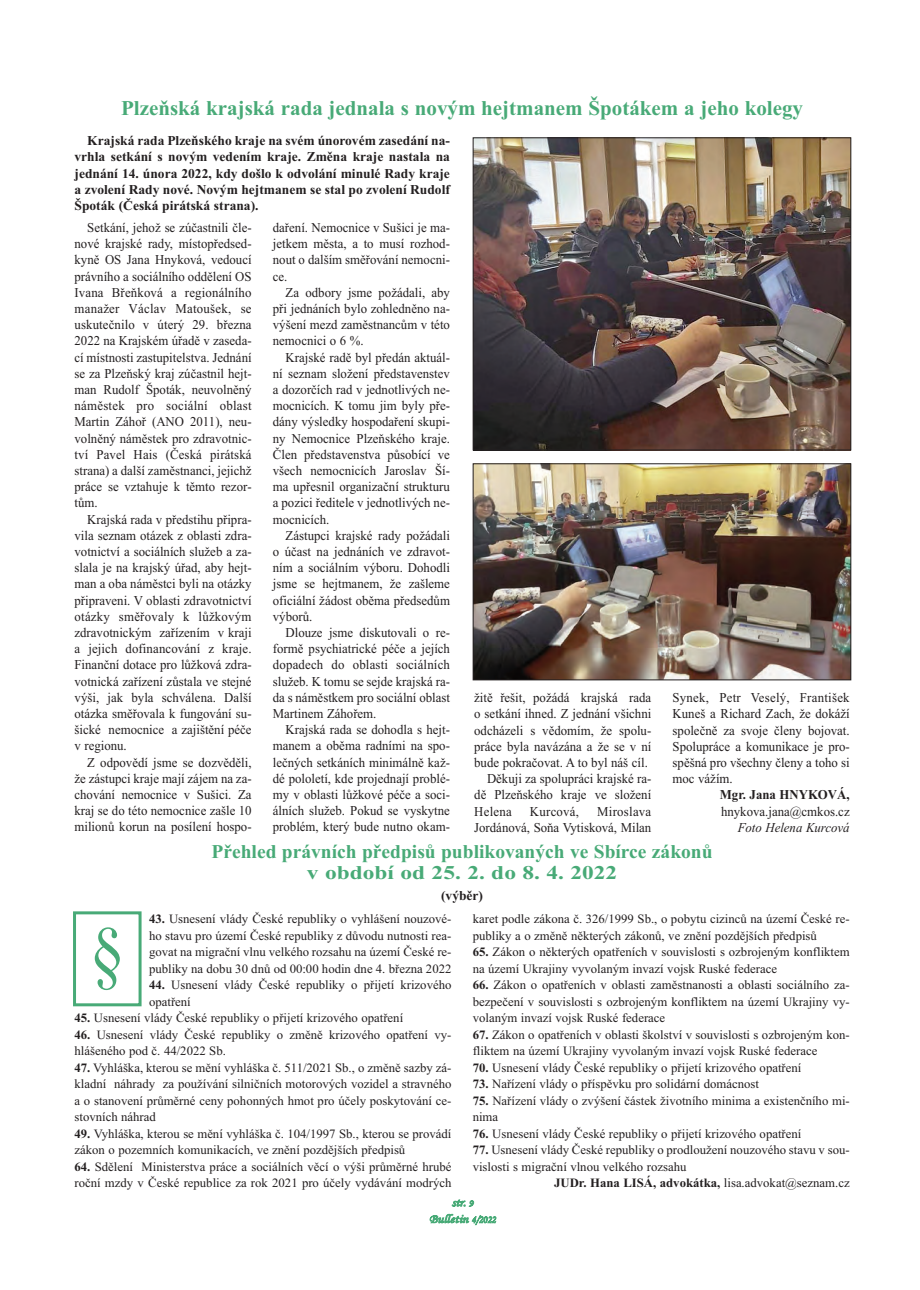
<style>
.page{position:relative;width:920px;height:1290px;background:#fff}
.page>*{position:absolute;margin:0;border:0;box-sizing:border-box;transform-origin:0 0}
.t1{font:72px "Times New Roman";color:#48aa77}
.t2{font:700 21px "Times New Roman";color:#48aa77}
.t3{font:700 19.5px/21px "Times New Roman";color:#48aa77;text-align:center}
.t4{font:13.5px/16.2px "Times New Roman";color:#231f20;text-align:justify;scale:.95 1}
.t5{font:700 13.5px/16.2px "Times New Roman";color:#231f20;text-align:justify}
.t6{font:italic 13.5px "Times New Roman";color:#231f20;scale:.95 1}
.t7{font:700 13.5px "Times New Roman";color:#231f20;scale:.95 1}
.t8{font:13.5px "Times New Roman";letter-spacing:.02em;color:#231f20;scale:.95 1}
.t9{font:12.75px/16.5px "Times New Roman";color:#231f20}
.t10{font:700 12.75px "Times New Roman";color:#231f20}
.t11{font:12.15px/16.5px "Monotype Corsiva";letter-spacing:-.015em;color:#48aa77;text-align:center;scale:1.11 1}
.s1{font-weight:700}
.s2{font-weight:400}
.s3{font-size:9.45px}
.s4{font-size:10.5px}
</style>
<div class="page">
<img style="left:475px;top:139px;width:374px;height:309px">
<div style="left:473px;top:137px;width:378px;height:313px;border:1px solid #231f20"></div>
<img style="left:475px;top:465px;width:374px;height:213px">
<div style="left:473px;top:463px;width:378px;height:217px;border:1px solid #231f20"></div>
<div style="left:73px;top:911px;width:69px;height:95px;border:3px solid #48aa77"></div>
<h2 class="t2" style="left:121px;top:95px;width:683px">Plzeňská krajská rada jednala s novým hejtmanem Špotákem a jeho kolegy</h2>
<p class="t5" style="left:75px;top:132px;width:377px;text-indent:13px">Krajská rada Plzeňského kraje na svém únorovém zasedání na&shy;vrhla setkání s novým vedením kraje. Změna kraje nastala na jednání 14. února 2022, kdy došlo k odvolání minulé Rady kraje a zvolení Rady nové. Novým hejtmanem se stal po zvolení Rudolf Špoták (Česká pirátská strana).</p>
<p class="t4" style="left:75px;top:219px;width:188px;text-indent:13px">Setkání, jehož se zúčastnili čle&shy;nové krajské rady, místopředsed&shy;kyně OS Jana Hnyková, vedoucí právního a sociálního oddělení OS Ivana Břeňková a regionálního manažer Václav Matoušek, se uskutečnilo v úterý 29. března 2022 na Krajském úřadě v zaseda&shy;cí místnosti zastupitelstva. Jednání se za Plzeňský kraj zúčastnil hejt&shy;man Rudolf Špoták, neuvolněný náměstek pro sociální oblast Martin Záhoř (ANO 2011), neu&shy;volněný náměstek pro zdravotnic&shy;tví Pavel Hais (Česká pirátská strana) a další zaměstnanci, jejichž práce se vztahuje k těmto rezor&shy;tům.</p>
<p class="t4" style="left:75px;top:511px;width:188px;text-indent:13px">Krajská rada v předstihu připra&shy;vila seznam otázek z oblasti zdra&shy;votnictví a sociálních služeb a za&shy;slala je na krajský úřad, aby hejt&shy;man a oba náměstci byli na otázky připraveni. V oblasti zdravotnictví otázky směřovaly k lůžkovým zdravotnickým zařízením v kraji a jejich dofinancování z kraje.<br>Finanční dotace pro lůžková zdra&shy;votnická zařízení zůstala ve stejné výši, jak byla schválena. Další otázka směřovala k fungování su&shy;šické nemocnice a zajištění péče v regionu.</p>
<p class="t4" style="left:75px;top:754px;width:188px;text-indent:13px">Z odpovědí jsme se dozvěděli, že zástupci kraje mají zájem na za&shy;chování nemocnice v Sušici. Za kraj se do této nemocnice zašle 10 milionů korun na posílení hospo-</p>
<p class="t4" style="left:273px;top:219px;width:188px">daření. Nemocnice v Sušici je ma&shy;jetkem města, a to musí rozhod&shy;nout o dalším směřování nemocni&shy;ce.</p>
<p class="t4" style="left:273px;top:284px;width:188px;text-indent:13px">Za odbory jsme požádali, aby při jednáních bylo zohledněno na&shy;výšení mezd zaměstnancům v této nemocnici o 6 %.</p>
<p class="t4" style="left:273px;top:349px;width:188px;text-indent:13px">Krajské radě byl předán aktuál&shy;ní seznam složení představenstev a dozorčích rad v jednotlivých ne&shy;mocnicích. K tomu jim byly pře&shy;dány výsledky hospodaření skupi&shy;ny Nemocnice Plzeňského kraje.<br>Člen představenstva působící ve všech nemocnicích Jaroslav Ší&shy;ma upřesnil organizační strukturu a pozici ředitele v jednotlivých ne&shy;mocnicích.</p>
<p class="t4" style="left:273px;top:527px;width:188px;text-indent:13px">Zástupci krajské rady požádali o účast na jednáních ve zdravot&shy;ním a sociálním výboru. Dohodli jsme se hejtmanem, že zašleme oficiální žádost oběma předsedům výborů.</p>
<p class="t4" style="left:273px;top:624px;width:188px;text-indent:13px">Dlouze jsme diskutovali o re&shy;formě psychiatrické péče a jejích dopadech do oblasti sociálních služeb. K tomu se sejde krajská ra&shy;da s náměstkem pro sociální oblast Martinem Záhořem.</p>
<p class="t4" style="left:273px;top:721px;width:188px;text-indent:13px">Krajská rada se dohodla s hejt&shy;manem a oběma radními na spo&shy;lečných setkáních minimálně kaž&shy;dé pololetí, kde projednají problé&shy;my v oblasti lůžkové péče a soci&shy;álních služeb. Pokud se vyskytne problém, který bude nutno okam-</p>
<p class="t4" style="left:474px;top:689px;width:188px">žitě řešit, požádá krajská rada</p>
<p class="t4" style="left:474px;top:706px;width:188px">o setkání ihned. Z jednání všichni</p>
<p class="t4" style="left:474px;top:722px;width:188px">odcházeli s vědomím, že spolu-</p>
<p class="t4" style="left:474px;top:738px;width:188px">práce byla navázána a že se v ní</p>
<p class="t4" style="left:474px;top:754px;width:184px">bude pokračovat. A to byl náš cíl.</p>
<p class="t4" style="left:487px;top:770px;width:174px">Děkuji za spolupráci krajské ra-</p>
<p class="t4" style="left:474px;top:787px;width:188px">dě Plzeňského kraje ve složení</p>
<p class="t4" style="left:474px;top:803px;width:41px">Helena</p>
<p class="t8" style="left:530px;top:803px;width:53px">Kurcová,</p>
<p class="t4" style="left:673px;top:689px;width:188px">Synek, Petr Veselý, František Kuneš a Richard Zach, že dokáží společně za svoje členy bojovat.<br>Spolupráce a komunikace je pro&shy;spěšná pro všechny členy a toho si moc vážím.</p>
<p class="t7" style="left:720px;top:787px;width:138px">Mgr. Jana HNYKOVÁ,</p>
<p class="t4" style="left:721px;top:803px;width:137px">hnykova.jana@cmkos.cz</p>
<p class="t6" style="left:738px;top:819px;width:119px">Foto Helena Kurcová</p>
<h3 class="t3" style="left:212px;top:840px;width:502px">Přehled právních předpisů publikovaných ve Sbírce zákonů v období od 25. 2. do 8. 4. 2022</h3>
<p class="t5" style="left:441px;top:887px;width:43px">(výběr)</p>
<p class="t4" style="left:474px;top:803px;width:188px;text-align:right">Miroslava<br>Jordánová, Soňa Vytisková, Milan</p>
<p class="t9" style="left:473px;top:910px;width:378px">karet podle zákona č. 326/1999 Sb., o pobytu cizinců na území České re&shy;publiky a o změně některých zákonů, ve znění pozdějších předpisů</p>
<p class="t9" style="left:473px;top:943px;width:378px"><span class="s1">65.</span> Zákon o některých opatřeních v souvislosti s ozbrojeným konfliktem na území Ukrajiny vyvolaným invazí vojsk Ruské federace</p>
<p class="t9" style="left:473px;top:976px;width:378px;text-align:justify"><span class="s1">66.</span> Zákon o opatřeních v oblasti zaměstnanosti a oblasti sociálního za&shy;bezpečení v souvislosti s ozbrojeným konfliktem na území Ukrajiny vy&shy;volaným invazí vojsk Ruské federace</p>
<p class="t9" style="left:473px;top:1026px;width:378px"><span class="s1">67.</span> Zákon o opatřeních v oblasti školství v souvislosti s ozbrojeným kon&shy;fliktem na území Ukrajiny vyvolaným invazí vojsk Ruské federace</p>
<p class="t9" style="left:473px;top:1059px;width:330px"><span class="s1">70.</span> Usnesení vlády České republiky o přijetí krizového opatření</p>
<p class="t9" style="left:473px;top:1075px;width:288px"><span class="s1">73.</span> Nařízení vlády o příspěvku pro solidární domácnost</p>
<p class="t9" style="left:473px;top:1092px;width:378px"><span class="s1">75.</span> Nařízení vlády o zvýšení částek životního minima a existenčního mi&shy;nima</p>
<p class="t9" style="left:473px;top:1125px;width:330px"><span class="s1">76.</span> Usnesení vlády České republiky o přijetí krizového opatření</p>
<p class="t9" style="left:473px;top:1141px;width:378px"><span class="s1">77.</span> Usnesení vlády České republiky o prodloužení nouzového stavu v sou-</p>
<p class="t9" style="left:473px;top:1158px;width:215px">vislosti s migrační vlnou velkého rozsahu</p>
<p class="t10" style="left:554px;top:1175px;width:297px">JUDr. Hana LISÁ, advokátka, <span class="s2">lisa.advokat@seznam.cz</span></p>
<p class="t11" style="left:429px;top:1194px;width:61px">str. <span class="s3">9<br></span>Bulletin <span class="s4">4/2022</span></p>
<p class="t9" style="left:149px;top:910px;width:304px;text-align:justify"><span class="s1">43.</span> Usnesení vlády České republiky o vyhlášení nouzové&shy;ho stavu pro území České republiky z důvodu nutnosti rea&shy;govat na migrační vlnu velkého rozsahu na území České re&shy;publiky na dobu 30 dnů od 00:00 hodin dne 4. března 2022</p>
<p class="t9" style="left:149px;top:976px;width:304px"><span class="s1">44.</span> Usnesení vlády České republiky o přijetí krizového opatření</p>
<p class="t9" style="left:75px;top:1009px;width:330px"><span class="s1">45.</span> Usnesení vlády České republiky o přijetí krizového opatření</p>
<p class="t9" style="left:75px;top:1026px;width:378px"><span class="s1">46.</span> Usnesení vlády České republiky o změně krizového opatření vy&shy;hlášeného pod č. 44/2022 Sb.</p>
<p class="t9" style="left:75px;top:1059px;width:378px;text-align:justify"><span class="s1">47.</span> Vyhláška, kterou se mění vyhláška č. 511/2021 Sb., o změně sazby zá&shy;kladní náhrady za používání silničních motorových vozidel a stravného a o stanovení průměrné ceny pohonných hmot pro účely poskytování ce&shy;stovních náhrad</p>
<p class="t9" style="left:75px;top:1125px;width:378px"><span class="s1">49.</span> Vyhláška, kterou se mění vyhláška č. 104/1997 Sb., kterou se provádí zákon o pozemních komunikacích, ve znění pozdějších předpisů</p>
<p class="t9" style="left:75px;top:1158px;width:378px"><span class="s1">64.</span> Sdělení Ministerstva práce a sociálních věcí o výši průměrné hrubé roční mzdy v České republice za rok 2021 pro účely vydávání modrých</p>
<h1 class="t1" style="left:89px;top:909px;width:37px">§</h1>
</div>
